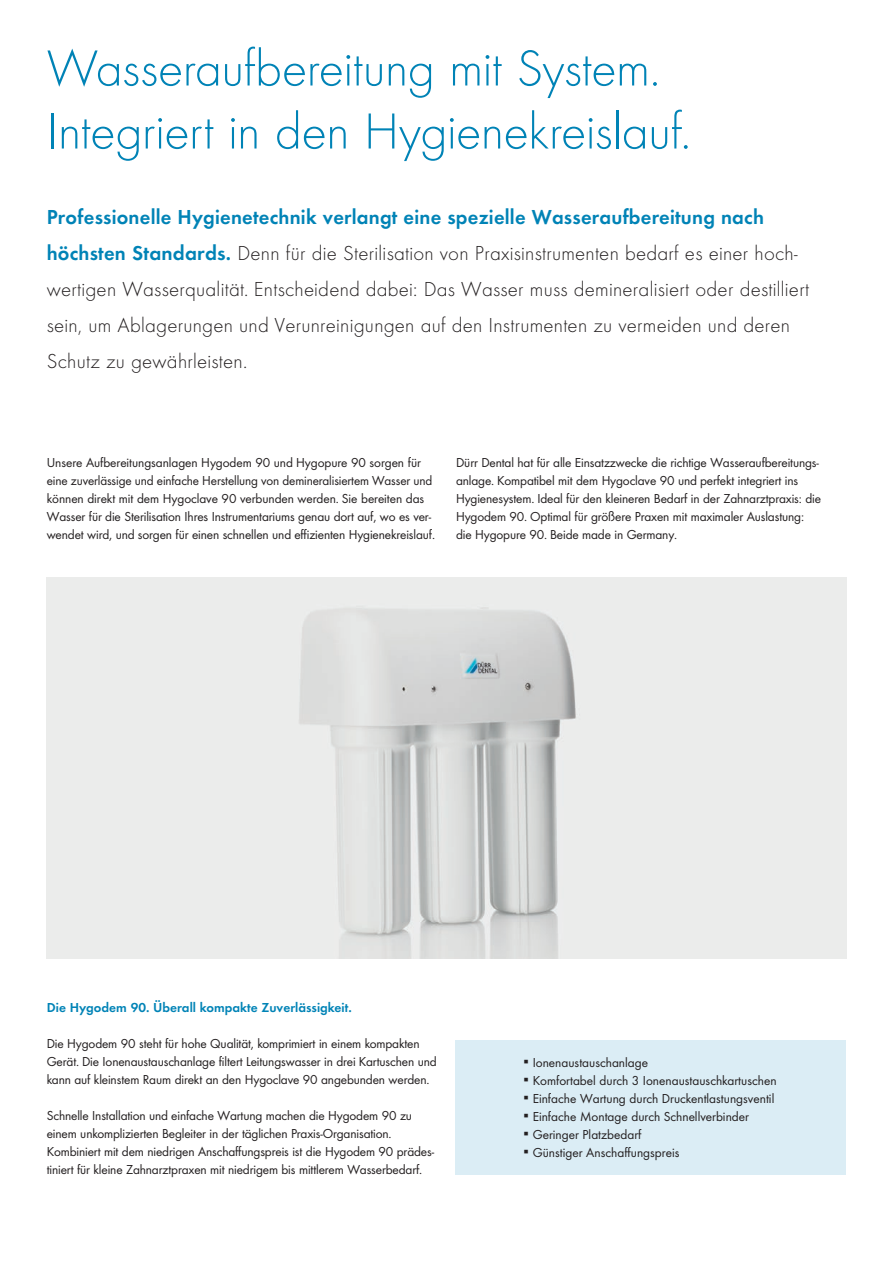
<style>
.page{position:relative;width:893px;height:1263px;background:#fff}
.page>*{position:absolute;margin:0;border:0;box-sizing:border-box;transform-origin:0 0}
.t1{font:300 52.5px/63px "Futura TOT";letter-spacing:-.01em;color:#0083b6}
.t2{font:300 21px/36px "Futura TOT";letter-spacing:.01em;color:#231f20}
.t3{font:21px "Futura TOT Dem";letter-spacing:.01em;color:#0083b6}
.t4{font:13.5px/18px "Futura TOT Boo";letter-spacing:-.01em;color:#231f20}
.t5{font:13.5px "Futura TOT Dem";color:#0083b6}
.s1{font-family:"Futura TOT Dem";font-weight:400;color:#0083b6}
</style>
<div class="page">
<div style="left:456px;top:1040px;width:390px;height:135px;background:#dbedf5"></div>
<img style="left:47px;top:577px;width:799px;height:381px">
<h1 class="t1" style="left:47px;top:37px;width:646px">Wasseraufbereitung mit System.<br>Integriert in den Hygienekreislauf.</h1>
<h2 class="t3" style="left:47px;top:205px;width:719px">Professionelle Hygienetechnik verlangt eine spezielle Wasseraufbereitung nach</h2>
<p class="t2" style="left:47px;top:235px;width:764px"><span class="s1">höchsten Standards.</span> Denn für die Sterilisation von Praxisinstrumenten bedarf es einer hoch‑ wertigen Wasserqualität. Entscheidend dabei: Das Wasser muss demineralisiert oder destilliert sein, um Ablagerungen und Verunreinigungen auf den Instrumenten zu vermeiden und deren Schutz zu gewährleisten.</p>
<p class="t4" style="left:47px;top:454px;width:390px">Unsere Aufbereitungsanlagen Hygodem 90 und Hygopure 90 sorgen für eine zuverlässige und einfache Herstellung von demineralisiertem Wasser und können direkt mit dem Hygoclave 90 verbunden werden. Sie bereiten das Wasser für die Sterilisation Ihres Instrumentariums genau dort auf, wo es ver&shy;wendet wird, und sorgen für einen schnellen und effizienten Hygienekreislauf.</p>
<p class="t4" style="left:456px;top:454px;width:366px">Dürr Dental hat für alle Einsatzzwecke die richtige Wasseraufbereitungs‑ anlage. Kompatibel mit dem Hygoclave 90 und perfekt integriert ins Hygienesystem. Ideal für den kleineren Bedarf in der Zahnarztpraxis: die Hygodem 90. Optimal für größere Praxen mit maximaler Auslastung: die Hygopure 90. Beide made in Germany.</p>
<p class="t5" style="left:47px;top:999px;width:306px">Die Hygodem 90. Überall kompakte Zuverlässigkeit.</p>
<p class="t4" style="left:47px;top:1034px;width:391px">Die Hygodem 90 steht für hohe Qualität, komprimiert in einem kompakten<br>Gerät. Die Ionenaustauschanlage filtert Leitungswasser in drei Kartuschen und kann auf kleinstem Raum direkt an den Hygoclave 90 angebunden werden.</p>
<p class="t4" style="left:47px;top:1106px;width:389px">Schnelle Installation und einfache Wartung machen die Hygodem 90 zu einem unkomplizierten Begleiter in der täglichen Praxis-Organisation.<br>Kombiniert mit dem niedrigen Anschaffungspreis ist die Hygodem 90 prädes&shy;tiniert für kleine Zahnarztpraxen mit niedrigem bis mittlerem Wasserbedarf.</p>
<p class="t4" style="left:524px;top:1053px;width:126px">▪ Ionenaustauschanlage</p>
<p class="t4" style="left:524px;top:1071px;width:255px">▪ Komfortabel durch 3 Ionenaustauschkartuschen</p>
<p class="t4" style="left:524px;top:1089px;width:252px">▪ Einfache Wartung durch Druckentlastungsventil</p>
<p class="t4" style="left:524px;top:1107px;width:227px">▪ Einfache Montage durch Schnellverbinder</p>
<p class="t4" style="left:524px;top:1125px;width:119px">▪ Geringer Platzbedarf</p>
<p class="t4" style="left:524px;top:1143px;width:157px">▪ Günstiger Anschaffungspreis</p>
</div>
